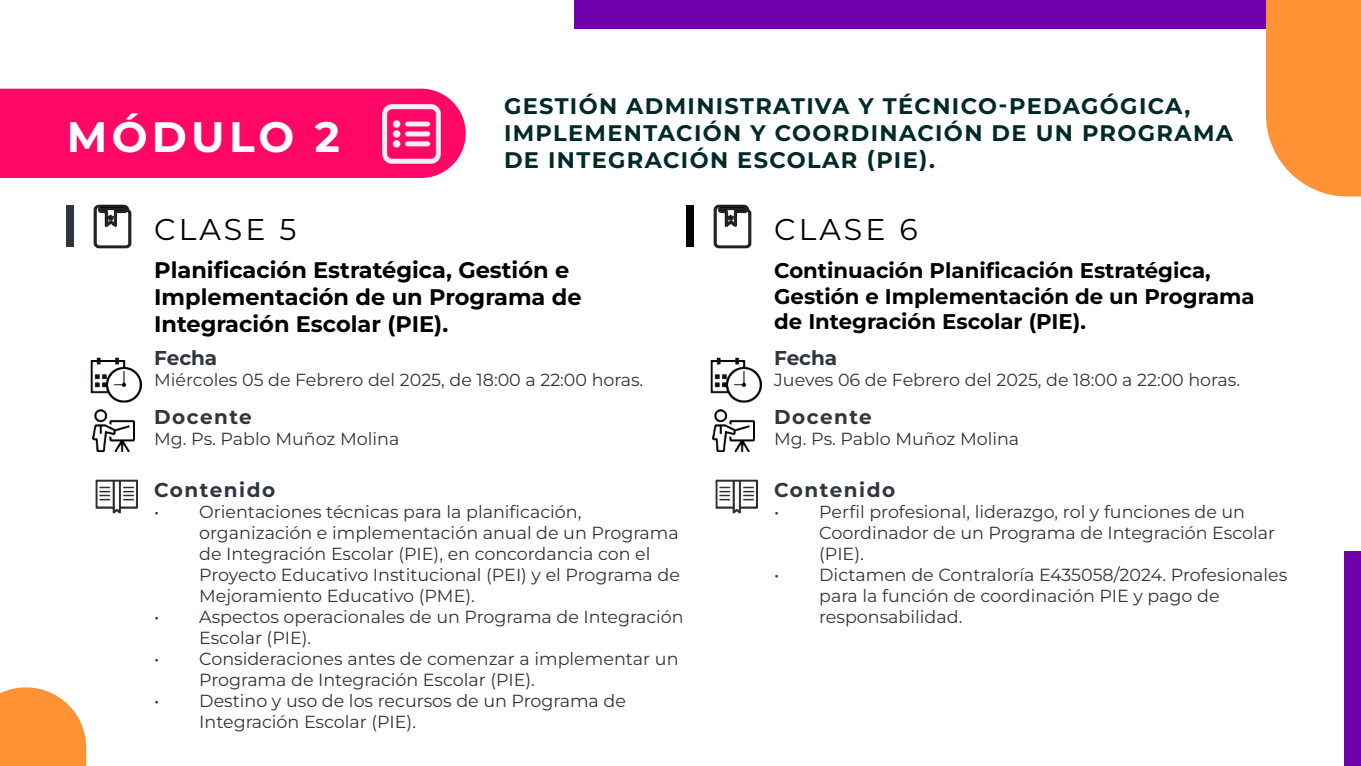
<style>
.page{position:relative;width:1361px;height:766px;background:#fff}
.page>*{position:absolute;margin:0;border:0;box-sizing:border-box;transform-origin:0 0}
.t1{font:700 42.5px "Montserrat";letter-spacing:.1em;color:#fff}
.t2{font:30px "Montserrat";letter-spacing:.1em;color:#000}
.t3{font:700 22.5px/27px "Montserrat";letter-spacing:.06em;color:#002a29}
.t4{font:700 22.5px/27px "Montserrat";color:#000}
.t5{font:700 21.25px/25.5px "Montserrat";color:#000}
.t6{font:700 20px "Montserrat";letter-spacing:.075em;color:#30363d}
.t7{font:17.5px/21px "Montserrat";color:#30363d}
</style>
<div class="page">
<div style="left:575px;top:0;width:786px;height:28px;background:#6f00ac"></div>
<div style="left:0;top:89px;width:466px;height:89px;background:#ff0766"></div>
<svg style="left:1266px;top:0;width:95px;height:196px"></svg>
<svg style="left:0;top:687px;width:86px;height:78px"></svg>
<div style="left:1344px;top:551px;width:17px;height:214px;background:#6f00ac"></div>
<div style="left:67px;top:206px;width:7px;height:41px;background:#30363d"></div>
<img style="left:382px;top:105px;width:58px;height:58px">
<img style="left:93px;top:204px;width:39px;height:45px">
<img style="left:91px;top:357px;width:50px;height:45px">
<img style="left:92px;top:409px;width:43px;height:42px">
<img style="left:96px;top:479px;width:41px;height:34px">
<div style="left:687px;top:206px;width:7px;height:41px;background:#000"></div>
<img style="left:713px;top:204px;width:39px;height:45px">
<img style="left:711px;top:357px;width:50px;height:45px">
<img style="left:712px;top:409px;width:43px;height:42px">
<img style="left:716px;top:479px;width:41px;height:34px">
<h1 class="t1" style="left:67px;top:106px;width:274px">MÓDULO 2</h1>
<p class="t3" style="left:504px;top:92px;width:730px">GESTIÓN ADMINISTRATIVA Y TÉCNICO-PEDAGÓGICA,<br>IMPLEMENTACIÓN Y COORDINACIÓN DE UN PROGRAMA<br>DE INTEGRACIÓN ESCOLAR (PIE).</p>
<h2 class="t2" style="left:154px;top:208px;width:144px">CLASE 5</h2>
<p class="t4" style="left:154px;top:256px;width:429px">Planificación Estratégica, Gestión e<br>Implementación de un Programa de<br>Integración Escolar (PIE).</p>
<p class="t6" style="left:154px;top:343px;width:65px">Fecha</p>
<p class="t7" style="left:154px;top:368px;width:491px">Miércoles 05 de Febrero del 2025, de 18:00 a 22:00 horas.</p>
<p class="t6" style="left:154px;top:403px;width:99px">Docente</p>
<p class="t7" style="left:154px;top:428px;width:247px">Mg. Ps. Pablo Muñoz Molina</p>
<p class="t6" style="left:154px;top:475px;width:122px">Contenido</p>
<p class="t7" style="left:199px;top:500px;width:482px;text-indent:-45px">• Orientaciones técnicas para la planificación, organización e implementación anual de un Programa de Integración Escolar (PIE), en concordancia con el Proyecto Educativo Institucional (PEI) y el Programa de Mejoramiento Educativo (PME).</p>
<p class="t7" style="left:199px;top:605px;width:486px;text-indent:-45px">• Aspectos operacionales de un Programa de Integración<br>Escolar (PIE).</p>
<p class="t7" style="left:199px;top:647px;width:481px;text-indent:-45px">• Consideraciones antes de comenzar a implementar un<br>Programa de Integración Escolar (PIE).</p>
<p class="t7" style="left:199px;top:689px;width:428px;text-indent:-45px">• Destino y uso de los recursos de un Programa de<br>Integración Escolar (PIE).</p>
<h2 class="t2" style="left:774px;top:208px;width:145px">CLASE 6</h2>
<p class="t5" style="left:774px;top:257px;width:482px">Continuación Planificación Estratégica,<br>Gestión e Implementación de un Programa de Integración Escolar (PIE).</p>
<p class="t6" style="left:774px;top:343px;width:65px">Fecha</p>
<p class="t7" style="left:774px;top:368px;width:467px">Jueves 06 de Febrero del 2025, de 18:00 a 22:00 horas.</p>
<p class="t6" style="left:774px;top:403px;width:99px">Docente</p>
<p class="t7" style="left:774px;top:428px;width:247px">Mg. Ps. Pablo Muñoz Molina</p>
<p class="t6" style="left:774px;top:475px;width:122px">Contenido</p>
<p class="t7" style="left:819px;top:500px;width:457px;text-indent:-45px">• Perfil profesional, liderazgo, rol y funciones de un<br>Coordinador de un Programa de Integración Escolar (PIE).</p>
<p class="t7" style="left:819px;top:563px;width:470px;text-indent:-45px">• Dictamen de Contraloría E435058/2024. Profesionales para la función de coordinación PIE y pago de responsabilidad.</p>
</div>
